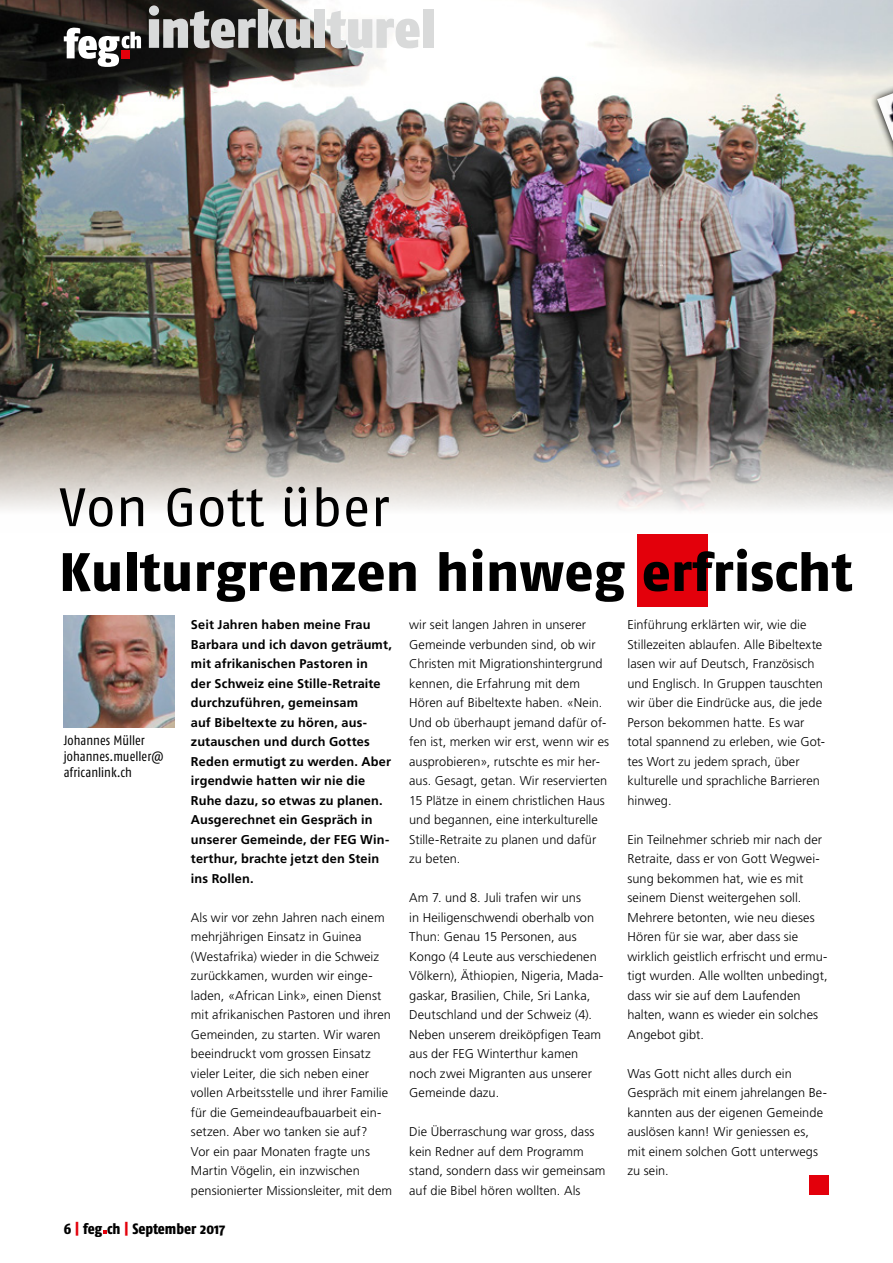
<style>
.page{position:relative;width:893px;height:1263px;background:#fff}
.page>*{position:absolute;margin:0;border:0;box-sizing:border-box;transform-origin:0 0}
.t1{font:800 54px "Fago No";color:#000}
.t2{font:900 condensed 54px "Fago OT";color:#d9dada}
.t3{font:54px "Fago No";color:#000}
.t4{font:800 condensed 15px "Fago OT";color:#000}
.t5{font:condensed 13.5px/16.2px "Fago OT";color:#000}
.t6{font:300 12.75px/19.5px "Frutiger LT Std";letter-spacing:.005em;color:#000}
.t7{font:700 12.75px/19.5px "Frutiger LT Std";letter-spacing:.01em;color:#000}
.s1{color:#e3000b}
</style>
<div class="page">
<img style="left:0;top:0;width:893px;height:511px">
<svg style="left:64px;top:28px;width:77px;height:39px"></svg>
<div style="left:637px;top:535px;width:71px;height:72px;background:#e3000b"></div>
<div style="left:809px;top:1175px;width:20px;height:20px;background:#e3000b"></div>
<img style="left:64px;top:615px;width:110px;height:113px">
<img style="left:866px;top:34px;width:27px;height:281px">
<img style="left:877px;top:93px;width:16px;height:48px">
<h1 class="t2" style="left:147px;top:-3px;width:290px">interkulturel</h1>
<h1 class="t3" style="left:59px;top:477px;width:332px">Von Gott über</h1>
<h1 class="t1" style="left:59px;top:540px;width:795px">Kulturgrenzen hinweg erfrischt</h1>
<p class="t5" style="left:64px;top:732px;width:101px">Johannes Müller johannes.mueller@ africanlink.ch</p>
<p class="t7" style="left:191px;top:615px;width:203px">Seit Jahren haben meine Frau<br>Barbara und ich davon geträumt, mit afrikanischen Pastoren in<br>der Schweiz eine Stille-Retraite durchzuführen, gemeinsam<br>auf Bibeltexte zu hören, aus&shy;zutauschen und durch Gottes<br>Reden ermutigt zu werden. Aber irgendwie hatten wir nie die<br>Ruhe dazu, so etwas zu planen.<br>Ausgerechnet ein Gespräch in unserer Gemeinde, der FEG Win&shy;terthur, brachte jetzt den Stein ins Rollen.</p>
<p class="t6" style="left:191px;top:908px;width:203px">Als wir vor zehn Jahren nach einem mehrjährigen Einsatz in Guinea (Westafrika) wieder in die Schweiz zurückkamen, wurden wir einge&shy;laden, «African Link», einen Dienst mit afrikanischen Pastoren und ihren Gemeinden, zu starten. Wir waren beeindruckt vom grossen Einsatz vieler Leiter, die sich neben einer vollen Arbeitsstelle und ihrer Familie für die Gemeindeaufbauarbeit ein&shy;setzen. Aber wo tanken sie auf?<br>Vor ein paar Monaten fragte uns Martin Vögelin, ein inzwischen pensionierter Missionsleiter, mit dem</p>
<p class="t4" style="left:64px;top:1220px;width:163px">6 <span class="s1">|</span> feg ch <span class="s1">|</span> September 2017</p>
<p class="t6" style="left:409px;top:615px;width:201px">wir seit langen Jahren in unserer Gemeinde verbunden sind, ob wir Christen mit Migrationshintergrund kennen, die Erfahrung mit dem Hören auf Bibeltexte haben. «Nein.<br>Und ob überhaupt jemand dafür of&shy;fen ist, merken wir erst, wenn wir es ausprobieren», rutschte es mir her&shy;aus. Gesagt, getan. Wir reservierten 15 Plätze in einem christlichen Haus und begannen, eine interkulturelle Stille-Retraite zu planen und dafür zu beten.</p>
<p class="t6" style="left:409px;top:888px;width:196px">Am 7. und 8. Juli trafen wir uns<br>in Heiligenschwendi oberhalb von<br>Thun: Genau 15 Personen, aus<br>Kongo (4 Leute aus verschiedenen<br>Völkern), Äthiopien, Nigeria, Mada&shy;gaskar, Brasilien, Chile, Sri Lanka,<br>Deutschland und der Schweiz (4).<br>Neben unserem dreiköpfigen Team aus der FEG Winterthur kamen noch zwei Migranten aus unserer<br>Gemeinde dazu.</p>
<p class="t6" style="left:409px;top:1122px;width:198px">Die Überraschung war gross, dass kein Redner auf dem Programm stand, sondern dass wir gemeinsam auf die Bibel hören wollten. Als</p>
<p class="t6" style="left:627px;top:615px;width:199px">Einführung erklärten wir, wie die<br>Stillezeiten ablaufen. Alle Bibeltexte lasen wir auf Deutsch, Französisch und Englisch. In Gruppen tauschten wir über die Eindrücke aus, die jede<br>Person bekommen hatte. Es war total spannend zu erleben, wie Got&shy;tes Wort zu jedem sprach, über kulturelle und sprachliche Barrieren hinweg.</p>
<p class="t6" style="left:627px;top:830px;width:202px">Ein Teilnehmer schrieb mir nach der<br>Retraite, dass er von Gott Wegwei&shy;sung bekommen hat, wie es mit seinem Dienst weitergehen soll.<br>Mehrere betonten, wie neu dieses<br>Hören für sie war, aber dass sie wirklich geistlich erfrischt und ermu&shy;tigt wurden. Alle wollten unbedingt, dass wir sie auf dem Laufenden halten, wann es wieder ein solches<br>Angebot gibt.</p>
<p class="t6" style="left:627px;top:1063px;width:201px">Was Gott nicht alles durch ein<br>Gespräch mit einem jahrelangen Be&shy;kannten aus der eigenen Gemeinde auslösen kann! Wir geniessen es, mit einem solchen Gott unterwegs zu sein.</p>
</div>
